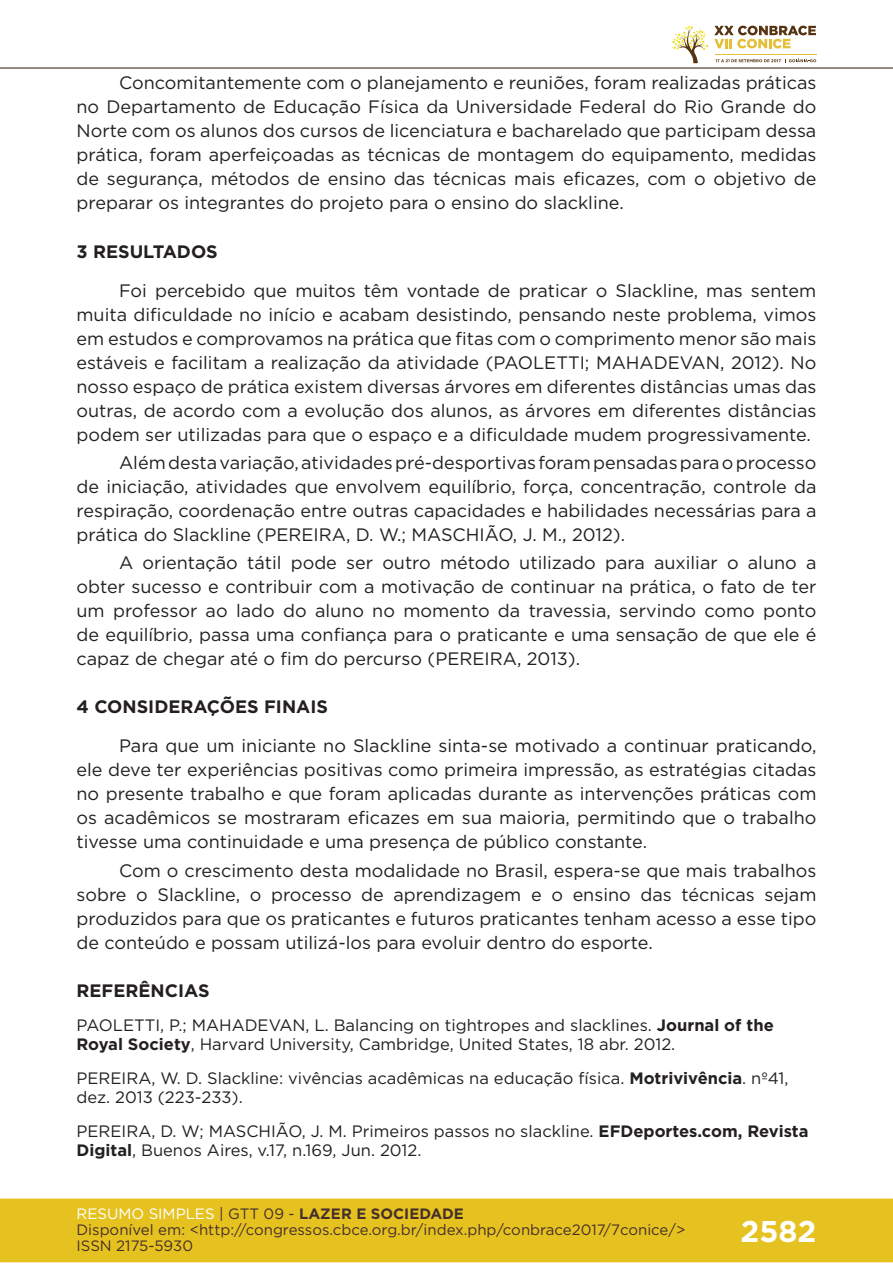
<style>
.page{position:relative;width:893px;height:1263px;background:#fff}
.page>*{position:absolute;margin:0;border:0;box-sizing:border-box;transform-origin:0 0}
.t1{font:700 30px "Gotham";color:#fff}
.t2{font:18px/24px "Gotham";color:#231f20;text-align:justify}
.t3{font:700 18px "Gotham";color:#231f20}
.t4{font:16.5px/19px "Gotham";color:#231f20}
.t5{font:15px/16px "Gotham";color:#462f2a}
.s1{font-weight:700}
.s2{color:#fff}
.s3{color:#442f2a}
.s4{font-weight:700;color:#442f2a}
</style>
<div class="page">
<div style="left:0;top:1198px;width:893px;height:64px;background:#e6c221;border:2px solid #e6c221"></div>
<hr style="left:0;top:67px;width:893px;height:2px;background:#442f2a">
<svg style="left:672px;top:26px;width:144px;height:37px"></svg>
<p class="t2" style="left:77px;top:71px;width:741px;text-indent:43px">Concomitantemente com o planejamento e reuniões, foram realizadas práticas no Departamento de Educação Física da Universidade Federal do Rio Grande do Norte com os alunos dos cursos de licenciatura e bacharelado que participam dessa prática, foram aperfeiçoadas as técnicas de montagem do equipamento, medidas de segurança, métodos de ensino das técnicas mais eficazes, com o objetivo de preparar os integrantes do projeto para o ensino do slackline.</p>
<p class="t3" style="left:77px;top:239px;width:143px">3 RESULTADOS</p>
<p class="t2" style="left:77px;top:278px;width:741px;text-indent:43px">Foi percebido que muitos têm vontade de praticar o Slackline, mas sentem muita dificuldade no início e acabam desistindo, pensando neste problema, vimos em estudos e comprovamos na prática que fitas com o comprimento menor são mais estáveis e facilitam a realização da atividade (PAOLETTI; MAHADEVAN, 2012). No nosso espaço de prática existem diversas árvores em diferentes distâncias umas das outras, de acordo com a evolução dos alunos, as árvores em diferentes distâncias podem ser utilizadas para que o espaço e a dificuldade mudem progressivamente.</p>
<p class="t2" style="left:77px;top:450px;width:741px;text-indent:43px">Além desta variação, atividades pré-desportivas foram pensadas para o processo de iniciação, atividades que envolvem equilíbrio, força, concentração, controle da respiração, coordenação entre outras capacidades e habilidades necessárias para a prática do Slackline (PEREIRA, D. W.; MASCHIÃO, J. M., 2012).</p>
<p class="t2" style="left:77px;top:550px;width:741px;text-indent:43px">A orientação tátil pode ser outro método utilizado para auxiliar o aluno a obter sucesso e contribuir com a motivação de continuar na prática, o fato de ter um professor ao lado do aluno no momento da travessia, servindo como ponto de equilíbrio, passa uma confiança para o praticante e uma sensação de que ele é capaz de chegar até o fim do percurso (PEREIRA, 2013).</p>
<p class="t3" style="left:77px;top:695px;width:253px">4 CONSIDERAÇÕES FINAIS</p>
<p class="t2" style="left:77px;top:734px;width:741px;text-indent:43px">Para que um iniciante no Slackline sinta-se motivado a continuar praticando, ele deve ter experiências positivas como primeira impressão, as estratégias citadas no presente trabalho e que foram aplicadas durante as intervenções práticas com os acadêmicos se mostraram eficazes em sua maioria, permitindo que o trabalho tivesse uma continuidade e uma presença de público constante.</p>
<p class="t2" style="left:77px;top:858px;width:741px;text-indent:43px">Com o crescimento desta modalidade no Brasil, espera-se que mais trabalhos sobre o Slackline, o processo de aprendizagem e o ensino das técnicas sejam produzidos para que os praticantes e futuros praticantes tenham acesso a esse tipo de conteúdo e possam utilizá-los para evoluir dentro do esporte.</p>
<p class="t3" style="left:77px;top:978px;width:135px">REFERÊNCIAS</p>
<p class="t4" style="left:77px;top:1015px;width:699px">PAOLETTI, P.; MAHADEVAN, L. Balancing on tightropes and slacklines. <span class="s1">Journal of the<br>Royal Society</span>, Harvard University, Cambridge, United States, 18 abr. 2012.</p>
<p class="t4" style="left:77px;top:1068px;width:713px">PEREIRA, W. D. Slackline: vivências acadêmicas na educação física. <span class="s1">Motrivivência</span>. nº41, dez. 2013 (223-233).</p>
<p class="t4" style="left:77px;top:1121px;width:733px">PEREIRA, D. W; MASCHIÃO, J. M. Primeiros passos no slackline. <span class="s1">EFDeportes.com, Revista<br>Digital</span>, Buenos Aires, v.17, n.169, Jun. 2012.</p>
<p class="t5" style="left:77px;top:1205px;width:610px"><span class="s2">RESUMO SIMPLES</span> <span class="s3">| GTT 09 -</span> <span class="s4">LAZER E SOCIEDADE<br></span>Disponível em: &lt;http://congressos.cbce.org.br/index.php/conbrace2017/7conice/&gt;<br>ISSN 2175-5930</p>
<h1 class="t1" style="left:740px;top:1212px;width:77px">2582</h1>
</div>
